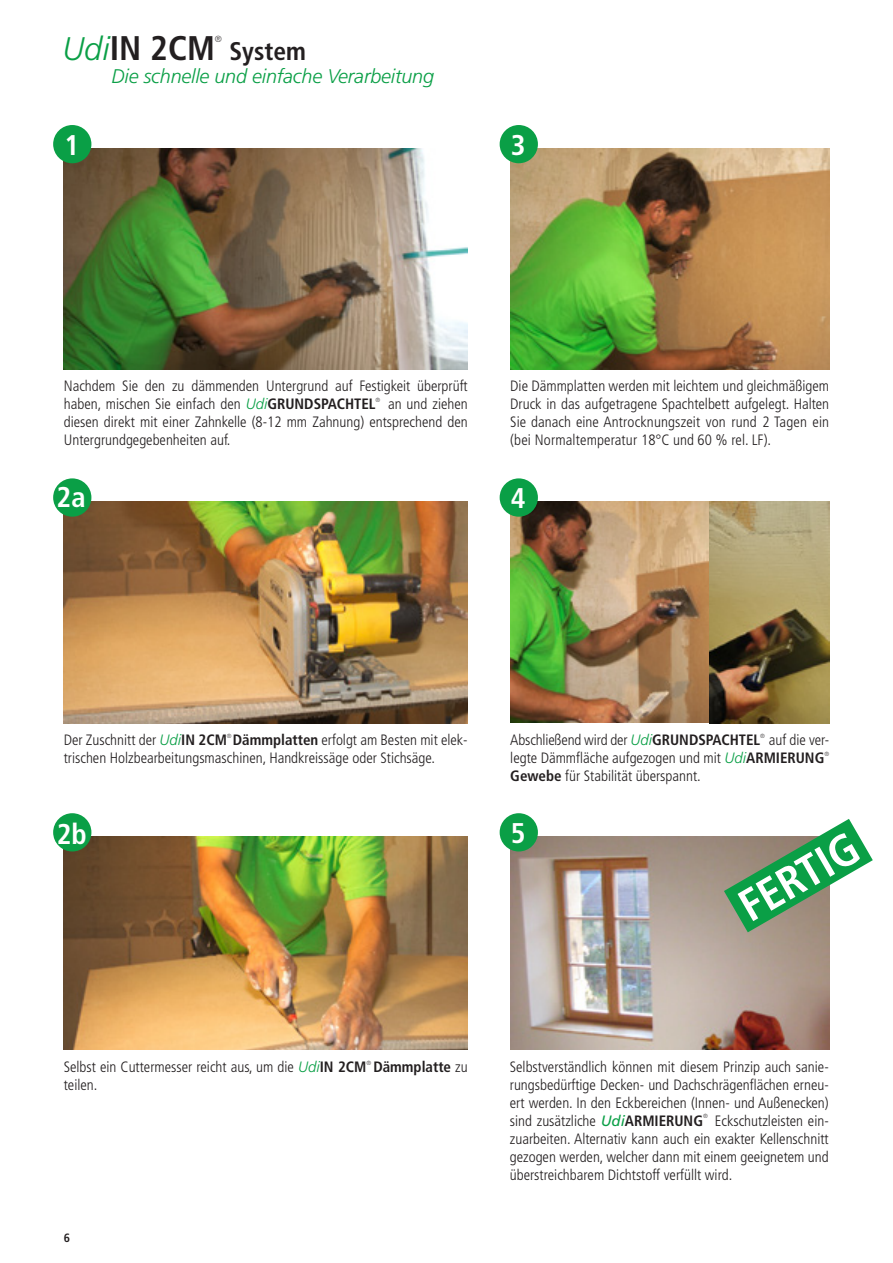
<style>
.page{position:relative;width:893px;height:1263px;background:#fff}
.page>*{position:absolute;margin:0;border:0;box-sizing:border-box;transform-origin:0 0}
.t1{font:700 condensed 45px "Frutiger";color:#fff}
.t2{font:700 condensed 34.2px "Frutiger";color:#231f20}
.t3{font:700 condensed 28.5px "Frutiger";color:#fff}
.t4{font:700 condensed 25.5px "Frutiger";color:#231f20}
.t5{font:italic 300 19.8px "Frutiger";letter-spacing:-.01em;color:#0a9f46}
.t6{font:300 condensed 15px/18px "Frutiger";color:#231f20;text-align:justify}
.t7{font:700 condensed 15px "Frutiger";color:#231f20}
.t8{font:700 condensed 12px "Frutiger";color:#231f20}
.t9{font:300 condensed 8.85px "Frutiger";color:#231f20}
.t10{font:300 condensed 6px "Frutiger";color:#231f20}
.s1{font-weight:300;font-style:italic;font-stretch:normal;font-size:32.7px;color:#0a9f46}
.s2{font-style:italic;font-stretch:normal;color:#0a9f46}
.s3{font-weight:700}
.s4{font-weight:300}
.s5{font-weight:400;font-style:italic;font-stretch:normal;color:#0a9f46}
</style>
<div class="page">
<img style="left:64px;top:149px;width:404px;height:221px">
<img style="left:510px;top:502px;width:200px;height:221px">
<img style="left:64px;top:502px;width:404px;height:221px">
<img style="left:64px;top:837px;width:404px;height:213px">
<img style="left:510px;top:149px;width:319px;height:221px">
<img style="left:510px;top:837px;width:319px;height:213px">
<div style="left:53px;top:125px;width:38px;height:38px;background:#0a9f46;border-radius:50%"></div>
<div style="left:500px;top:478px;width:38px;height:39px;background:#0a9f46;border-radius:50%"></div>
<div style="left:53px;top:478px;width:38px;height:39px;background:#0a9f46;border-radius:50%"></div>
<div style="left:53px;top:813px;width:38px;height:38px;background:#0a9f46;border-radius:50%"></div>
<div style="left:500px;top:125px;width:38px;height:38px;background:#0a9f46;border-radius:50%"></div>
<div style="left:500px;top:813px;width:38px;height:38px;background:#0a9f46;border-radius:50%"></div>
<img style="left:710px;top:502px;width:119px;height:221px">
<svg style="left:724px;top:819px;width:149px;height:113px"></svg>
<p class="t2" style="left:63px;top:27px;width:154px"><span class="s1">Udi</span>IN 2CM</p>
<p class="t9" style="left:215px;top:34px;width:9px">®</p>
<p class="t4" style="left:229px;top:36px;width:78px">System</p>
<p class="t3" style="left:64px;top:128px;width:16px">1</p>
<p class="t5" style="left:112px;top:65px;width:324px">Die schnelle und einfache Verarbeitung</p>
<p class="t3" style="left:511px;top:128px;width:16px">3</p>
<p class="t6" style="left:64px;top:377px;width:405px">Nachdem Sie den zu dämmenden Untergrund auf Festigkeit überprüft haben, mischen Sie einfach den <span class="s2">Udi</span><span class="s3">GRUNDSPACHTEL</span></p>
<p class="t10" style="left:376px;top:396px;width:6px">®</p>
<p class="t6" style="left:64px;top:395px;width:405px;text-indent:324px">an und ziehen diesen direkt mit einer Zahnkelle (8-12 mm Zahnung) entsprechend den Untergrundgegebenheiten auf.</p>
<p class="t6" style="left:510px;top:377px;width:320px">Die Dämmplatten werden mit leichtem und gleichmäßigem Druck in das aufgetragene Spachtelbett aufgelegt. Halten Sie danach eine Antrocknungszeit von rund 2 Tagen ein (bei Normaltemperatur 18°C und 60 % rel. LF).</p>
<p class="t3" style="left:57px;top:480px;width:31px">2a</p>
<p class="t3" style="left:511px;top:481px;width:16px">4</p>
<p class="t10" style="left:227px;top:732px;width:6px">®</p>
<p class="t6" style="left:64px;top:749px;width:373px">trischen Holzbearbeitungsmaschinen, Handkreissäge oder Stichsäge.</p>
<p class="t6" style="left:64px;top:731px;width:405px">Der Zuschnitt der <span class="s2">Udi</span><span class="s3">IN 2CM Dämmplatten</span> erfolgt am Besten mit elek-</p>
<p class="t6" style="left:510px;top:731px;width:252px">Abschließend wird der <span class="s2">Udi</span><span class="s3">GRUNDSPACHTEL</span></p>
<p class="t10" style="left:760px;top:732px;width:6px">®</p>
<p class="t6" style="left:510px;top:731px;width:320px;text-indent:259px">auf die ver&shy;legte Dämmfläche aufgezogen und mit <span class="s2">Udi</span><span class="s3">ARMIERUNG</span></p>
<p class="t10" style="left:824px;top:750px;width:6px">®</p>
<p class="t6" style="left:510px;top:767px;width:192px"><span class="s3">Gewebe</span> für Stabilität überspannt.</p>
<p class="t3" style="left:57px;top:817px;width:32px">2b</p>
<p class="t3" style="left:511px;top:816px;width:16px">5</p>
<p class="t1" style="left:729px;top:886px;width:132px;rotate:-30deg">FERTIG</p>
<p class="t6" style="left:64px;top:1058px;width:304px">Selbst ein Cuttermesser reicht aus, um die <span class="s2">Udi</span><span class="s3">IN 2CM</span></p>
<p class="t10" style="left:366px;top:1059px;width:6px">®</p>
<p class="t7" style="left:373px;top:1058px;width:96px">Dämmplatte <span class="s4">zu</span></p>
<p class="t6" style="left:64px;top:1076px;width:35px">teilen.</p>
<p class="t8" style="left:64px;top:1231px;width:8px">6</p>
<p class="t6" style="left:510px;top:1057px;width:320px">Selbstverständlich können mit diesem Prinzip auch sanie&shy;rungsbedürftige Decken- und Dachschrägenflächen erneu&shy;ert werden. In den Eckbereichen (Innen- und Außenecken) sind zusätzliche <span class="s5">Udi</span><span class="s3">ARMIERUNG</span></p>
<p class="t10" style="left:703px;top:1112px;width:6px">®</p>
<p class="t6" style="left:510px;top:1111px;width:320px;text-indent:205px">Eckschutzleisten ein&shy;zuarbeiten. Alternativ kann auch ein exakter Kellenschnitt gezogen werden, welcher dann mit einem geeignetem und überstreichbarem Dichtstoff verfüllt wird.</p>
</div>
